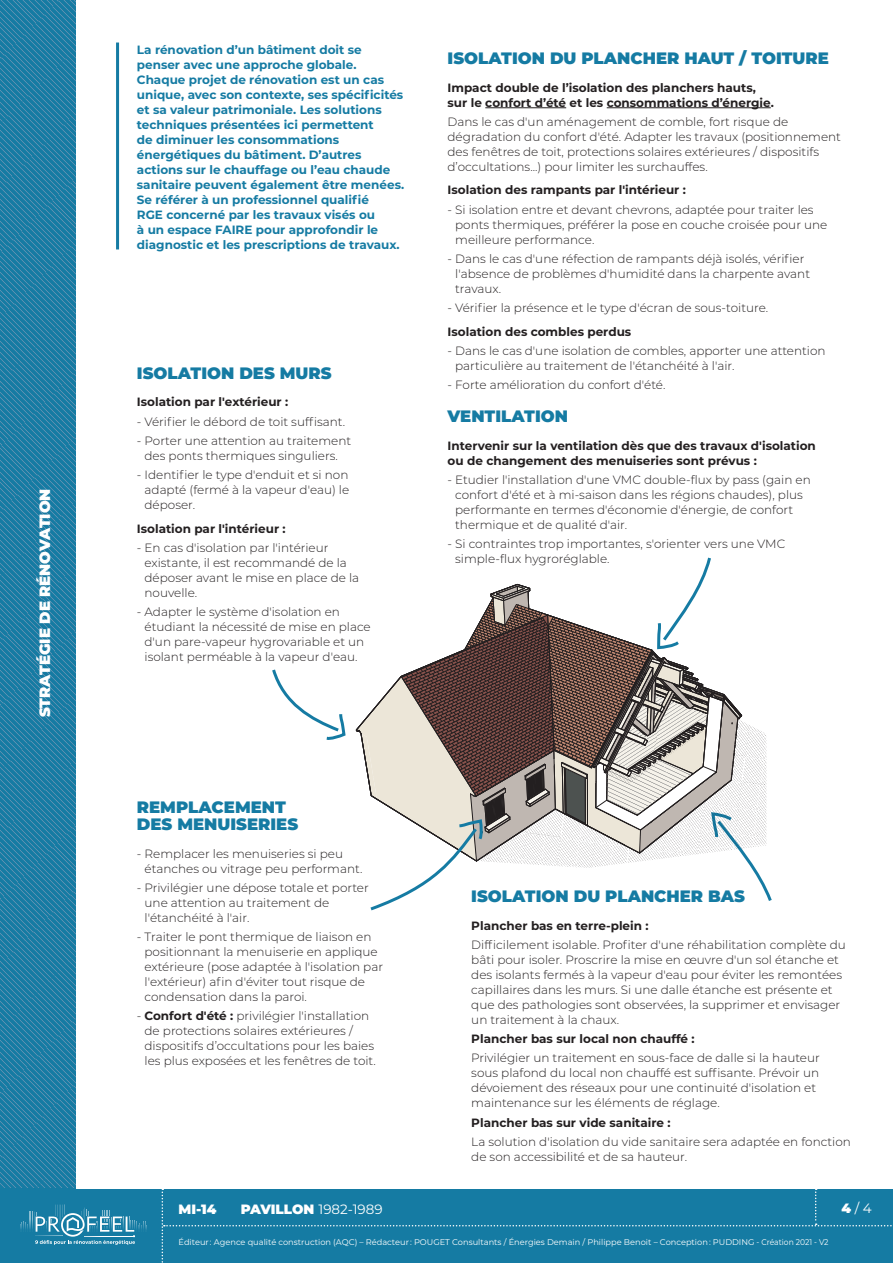
<style>
.page{position:relative;width:893px;height:1263px;background:#fff}
.page>*{position:absolute;margin:0;border:0;box-sizing:border-box;transform-origin:0 0}
.t1{font:900 16.5px/16.5px "Montserrat";color:#157ba3}
.t2{font:900 15px "Montserrat";color:#fff}
.t3{font:13.5px "Montserrat";color:#fff}
.t4{font:900 13.5px "Montserrat";color:#fff}
.t5{font:300 12px/15px "Montserrat";color:#231f20}
.t6{font:700 12px/15px "Montserrat";color:#157ba3}
.t7{font:700 12px/15px "Montserrat";color:#231f20}
.t8{font:8.25px "Montserrat";color:#fff}
.s1{font-weight:700}
.s2{font-weight:900}
</style>
<div class="page">
<svg style="left:0;top:0;width:76px;height:1188px;background:#247fa5"></svg>
<div style="left:0;top:1188px;width:893px;height:75px;background:#157ba3"></div>
<svg style="left:162px;top:1188px;width:731px;height:75px"></svg>
<svg style="left:20px;top:1204px;width:127px;height:41px"></svg>
<hr style="left:485px;top:107px;width:81px;height:1px;background:#231f20">
<hr style="left:607px;top:107px;width:164px;height:1px;background:#231f20">
<svg style="left:272px;top:669px;width:74px;height:71px"></svg>
<hr style="left:116px;top:43px;width:3px;height:206px;background:#157ba3">
<svg style="left:356px;top:557px;width:416px;height:354px"></svg>
<p class="t2" style="left:34px;top:717px;width:230px;rotate:-90deg">STRATÉGIE DE RÉNOVATION</p>
<p class="t6" style="left:137px;top:42px;width:269px">La rénovation d’un bâtiment doit se penser avec une approche globale.<br>Chaque projet de rénovation est un cas unique, avec son contexte, ses spécificités et sa valeur patrimoniale. Les solutions techniques présentées ici permettent<br>de diminuer les consommations énergétiques du bâtiment. D’autres actions sur le chauffage ou l’eau chaude sanitaire peuvent également être menées.<br>Se référer à un professionnel qualifié<br>RGE concerné par les travaux visés ou<br>à un espace FAIRE pour approfondir le diagnostic et les prescriptions de travaux.</p>
<h1 class="t1" style="left:137px;top:363px;width:196px">ISOLATION DES MURS</h1>
<p class="t7" style="left:137px;top:394px;width:153px">Isolation par l'extérieur :</p>
<p class="t5" style="left:137px;top:413px;width:210px">- Vérifier le débord de toit suffisant.</p>
<p class="t5" style="left:137px;top:433px;width:216px;text-align:center">- Porter une attention au traitement des ponts thermiques singuliers.</p>
<p class="t5" style="left:145px;top:467px;width:206px;text-align:justify;text-indent:-8px">- Identifier le type d'enduit et si non adapté (fermé à la vapeur d'eau) le déposer.</p>
<p class="t7" style="left:137px;top:520px;width:150px">Isolation par l'intérieur :</p>
<p class="t5" style="left:145px;top:540px;width:216px;text-indent:-8px">- En cas d'isolation par l'intérieur existante, il est recommandé de la déposer avant le mise en place de la nouvelle.</p>
<p class="t5" style="left:145px;top:604px;width:228px;text-indent:-8px">- Adapter le système d'isolation en étudiant la nécessité de mise en place d'un pare-vapeur hygrovariable et un isolant perméable à la vapeur d'eau.</p>
<h1 class="t1" style="left:448px;top:49px;width:383px">ISOLATION DU PLANCHER HAUT / TOITURE</h1>
<p class="t7" style="left:448px;top:79px;width:328px">Impact double de l’isolation des planchers hauts, sur le confort d’été et les consommations d’énergie.</p>
<p class="t5" style="left:448px;top:114px;width:395px">Dans le cas d'un aménagement de comble, fort risque de dégradation du confort d'été. Adapter les travaux (positionnement des fenêtres de toit, protections solaires extérieures / dispositifs d’occultations...) pour limiter les surchauffes.</p>
<p class="t7" style="left:448px;top:182px;width:240px">Isolation des rampants par l'intérieur :</p>
<p class="t5" style="left:455px;top:201px;width:374px;text-indent:-8px">- Si isolation entre et devant chevrons, adaptée pour traiter les ponts thermiques, préférer la pose en couche croisée pour une meilleure performance.</p>
<p class="t5" style="left:455px;top:251px;width:356px;text-indent:-8px">- Dans le cas d'une réfection de rampants déjà isolés, vérifier l'absence de problèmes d'humidité dans la charpente avant travaux.</p>
<p class="t5" style="left:448px;top:300px;width:322px">- Vérifier la présence et le type d'écran de sous-toiture.</p>
<p class="t7" style="left:448px;top:323px;width:185px">Isolation des combles perdus</p>
<p class="t5" style="left:455px;top:343px;width:372px;text-indent:-8px">- Dans le cas d'une isolation de combles, apporter une attention particulière au traitement de l'étanchéité à l'air.</p>
<p class="t5" style="left:448px;top:377px;width:219px">- Forte amélioration du confort d'été.</p>
<h1 class="t1" style="left:448px;top:407px;width:122px">VENTILATION</h1>
<p class="t7" style="left:448px;top:437px;width:370px">Intervenir sur la ventilation dès que des travaux d'isolation ou de changement des menuiseries sont prévus :</p>
<p class="t5" style="left:455px;top:472px;width:357px;text-indent:-8px">- Etudier l'installation d'une VMC double-flux by pass (gain en confort d'été et à mi-saison dans les régions chaudes), plus performante en termes d'économie d'énergie, de confort thermique et de qualité d'air.</p>
<p class="t5" style="left:455px;top:536px;width:332px;text-indent:-8px">- Si contraintes trop importantes, s'orienter vers une VMC simple-flux hygroréglable.</p>
<h1 class="t1" style="left:137px;top:798px;width:163px">REMPLACEMENT<br>DES MENUISERIES</h1>
<p class="t5" style="left:145px;top:845px;width:219px;text-indent:-8px">- Remplacer les menuiseries si peu étanches ou vitrage peu performant.</p>
<p class="t5" style="left:145px;top:880px;width:226px;text-indent:-8px">- Privilégier une dépose totale et porter une attention au traitement de l'étanchéité à l'air.</p>
<p class="t5" style="left:145px;top:929px;width:240px;text-indent:-8px">- Traiter le pont thermique de liaison en positionnant la menuiserie en applique extérieure (pose adaptée à l'isolation par l'extérieur) afin d'éviter tout risque de condensation dans la paroi.</p>
<p class="t5" style="left:145px;top:1008px;width:233px;text-indent:-8px">- <span class="s1">Confort d'été :</span> privilégier l'installation de protections solaires extérieures / dispositifs d’occultations pour les baies les plus exposées et les fenêtres de toit.</p>
<h1 class="t1" style="left:471px;top:887px;width:275px">ISOLATION DU PLANCHER BAS</h1>
<p class="t7" style="left:471px;top:917px;width:179px">Plancher bas en terre-plein :</p>
<p class="t5" style="left:471px;top:937px;width:376px">Difficilement isolable. Profiter d'une réhabilitation complète du bâti pour isoler. Proscrire la mise en œuvre d'un sol étanche et des isolants fermés à la vapeur d'eau pour éviter les remontées capillaires dans les murs. Si une dalle étanche est présente et que des pathologies sont observées, la supprimer et envisager un traitement à la chaux.</p>
<p class="t7" style="left:471px;top:1031px;width:225px">Plancher bas sur local non chauffé :</p>
<p class="t5" style="left:471px;top:1050px;width:350px">Privilégier un traitement en sous-face de dalle si la hauteur sous plafond du local non chauffé est suffisante. Prévoir un dévoiement des réseaux pour une continuité d'isolation et maintenance sur les éléments de réglage.</p>
<p class="t7" style="left:471px;top:1114px;width:201px">Plancher bas sur vide sanitaire :</p>
<p class="t5" style="left:471px;top:1134px;width:381px">La solution d'isolation du vide sanitaire sera adaptée en fonction de son accessibilité et de sa hauteur.</p>
<p class="t4" style="left:179px;top:1199px;width:39px">MI-14</p>
<p class="t3" style="left:241px;top:1200px;width:143px"><span class="s2">PAVILLON</span> 1982-1989</p>
<p class="t8" style="left:179px;top:1236px;width:651px">Éditeur : Agence qualité construction (AQC) – Rédacteur : POUGET Consultants / Énergies Demain / Philippe Benoit – Conception : PUDDING - Création 2021 - V2</p>
<p class="t3" style="left:842px;top:1199px;width:32px"><span class="s2">4</span> / 4</p>
</div>
